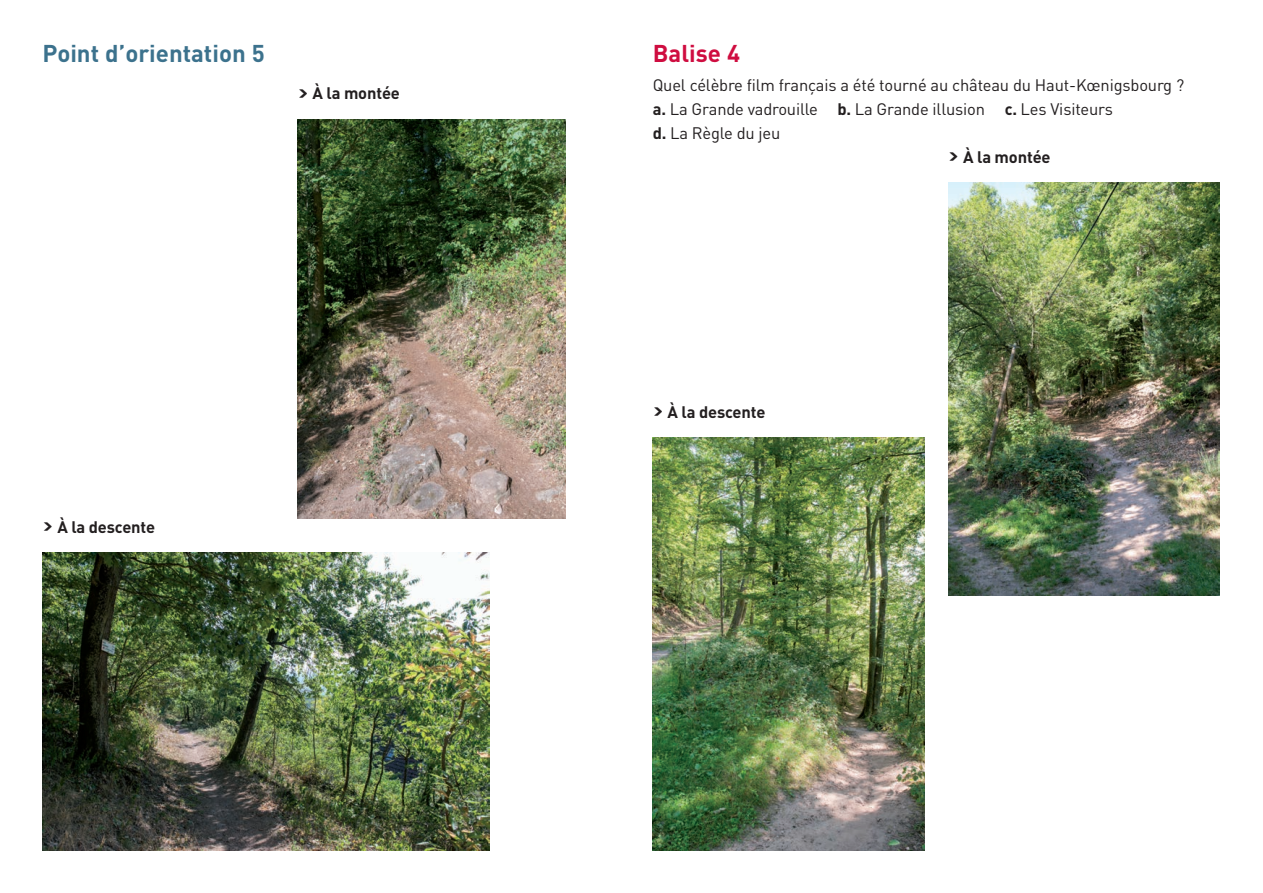
<style>
.page{position:relative;width:1263px;height:893px;background:#fff}
.page>*{position:absolute;margin:0;border:0;box-sizing:border-box;transform-origin:0 0}
.t1{font:700 24px "DIN";color:#3c728d}
.t2{font:700 24px "DIN";color:#cf0d40}
.t3{font:16.5px/24px "DIN";letter-spacing:-.01em;color:#231f20}
.t4{font:700 16.5px "DIN";letter-spacing:-.01em;color:#231f20}
.s1{font-weight:700}
.s2{font-family:"Neo Sans Std";font-weight:900}
</style>
<div class="page">
<img style="left:43px;top:553px;width:446px;height:297px">
<img style="left:298px;top:119px;width:268px;height:400px">
<img style="left:653px;top:438px;width:272px;height:412px">
<img style="left:948px;top:183px;width:271px;height:412px">
<h1 class="t1" style="left:43px;top:38px;width:224px">Point d’orientation 5</h1>
<h1 class="t2" style="left:653px;top:38px;width:89px">Balise 4</h1>
<p class="t3" style="left:653px;top:73px;width:533px">Quel célèbre film français a été tourné au château du Haut-Kœnigsbourg ? <span class="s1">a.</span> La Grande vadrouille <span class="s1">b.</span> La Grande illusion <span class="s1">c.</span> Les Visiteurs<br><span class="s1">d.</span> La Règle du jeu</p>
<p class="t4" style="left:298px;top:82px;width:104px"><span class="s2">&gt;</span> à la montée</p>
<p class="t4" style="left:43px;top:516px;width:114px"><span class="s2">&gt;</span> à la descente</p>
<p class="t4" style="left:653px;top:401px;width:114px"><span class="s2">&gt;</span> à la descente</p>
<p class="t4" style="left:948px;top:146px;width:104px"><span class="s2">&gt;</span> à la montée</p>
</div>
